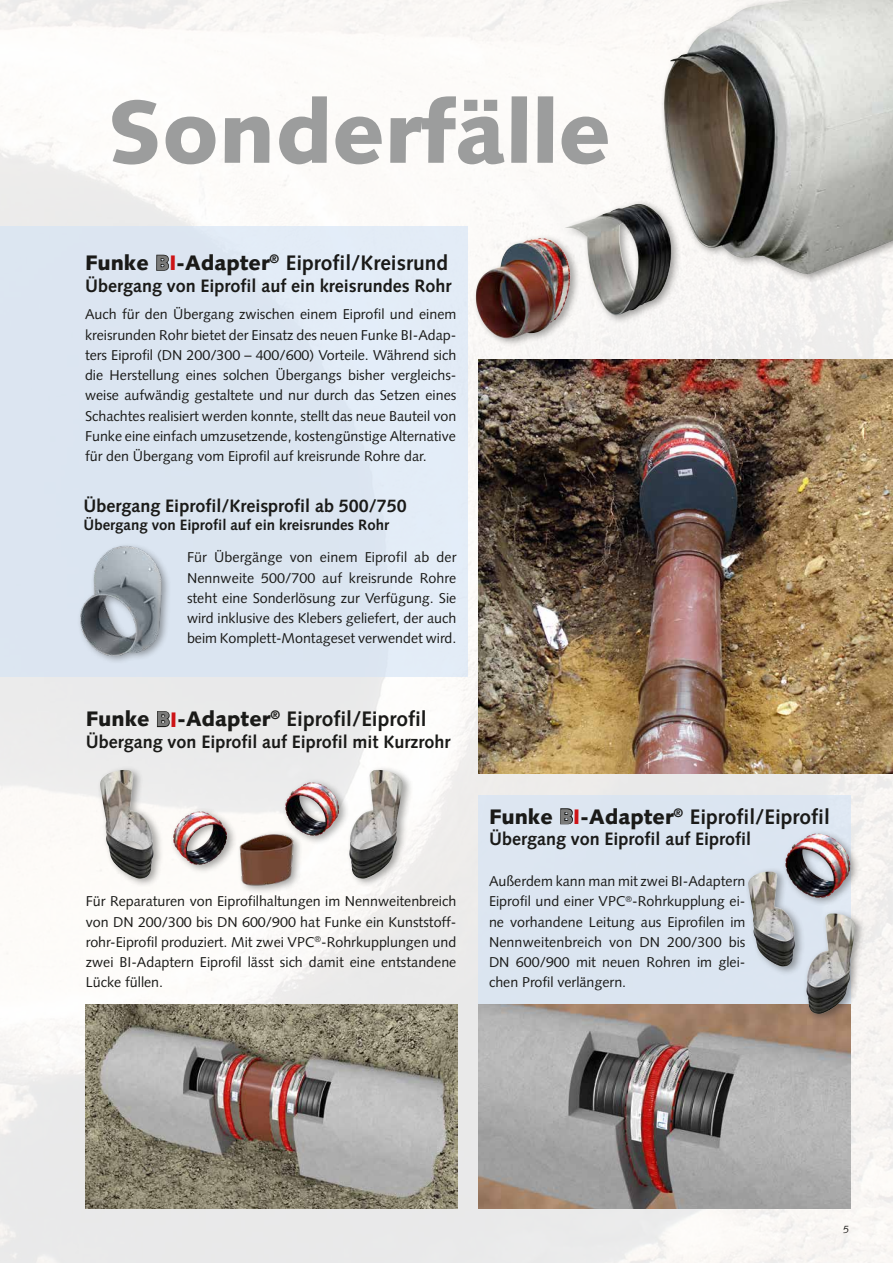
<style>
.page{position:relative;width:893px;height:1263px;background:#fff}
.page>*{position:absolute;margin:0;border:0;box-sizing:border-box;transform-origin:0 0}
.t1{font:900 88.5px "Syntax LTCE";color:#9c9d9d}
.t2{font:700 21px "Syntax LTCE";color:#1a1a18}
.t3{font:700 18px "Syntax LTCE";color:#1a1a18}
.t4{font:700 15px "Syntax LTCE";color:#1a1a18}
.t5{font:14.25px/20.2px "Syntax LTCE";color:#1a1a18;text-align:justify}
.t6{font:italic 10.5px "Syntax LTCE";color:#1a1a18}
.s1{font-weight:900}
.s2{font-weight:900;color:#cd1316}
</style>
<div class="page">
<img style="left:0;top:0;width:893px;height:1263px">
<div style="left:0;top:227px;width:468px;height:450px;background:#dce5f1"></div>
<div style="left:478px;top:795px;width:372px;height:414px;background:#dbe5f1"></div>
<div style="left:660px;top:0;width:233px;height:283px;background:#1a1a18;opacity:.4"></div>
<img style="left:664px;top:0;width:229px;height:274px">
<div style="left:472px;top:233px;width:109px;height:115px;background:#1a1a18;opacity:.4"></div>
<img style="left:476px;top:238px;width:90px;height:100px">
<img style="left:478px;top:360px;width:415px;height:414px">
<div style="left:563px;top:199px;width:119px;height:125px;background:#1a1a18;opacity:.4"></div>
<img style="left:565px;top:204px;width:106px;height:111px">
<img style="left:218px;top:824px;width:97px;height:73px">
<div style="left:346px;top:765px;width:67px;height:123px;background:#1a1a18;opacity:.4"></div>
<img style="left:349px;top:770px;width:54px;height:109px">
<div style="left:282px;top:778px;width:68px;height:67px;background:#1a1a18;opacity:.4"></div>
<img style="left:285px;top:782px;width:29px;height:54px">
<div style="left:782px;top:829px;width:79px;height:78px;background:#1a1a18;opacity:.4"></div>
<img style="left:785px;top:834px;width:35px;height:64px">
<img style="left:86px;top:1004px;width:372px;height:205px">
<img style="left:478px;top:1004px;width:372px;height:205px">
<img style="left:80px;top:545px;width:89px;height:117px">
<div style="left:745px;top:867px;width:60px;height:109px;background:#1a1a18;opacity:.4"></div>
<img style="left:748px;top:871px;width:47px;height:95px">
<div style="left:97px;top:765px;width:67px;height:123px;background:#1a1a18;opacity:.4"></div>
<img style="left:100px;top:770px;width:54px;height:109px">
<div style="left:170px;top:807px;width:67px;height:67px;background:#1a1a18;opacity:.4"></div>
<img style="left:173px;top:811px;width:29px;height:53px">
<div style="left:803px;top:909px;width:63px;height:114px;background:#1a1a18;opacity:.4"></div>
<img style="left:806px;top:913px;width:50px;height:101px">
<h1 class="t1" style="left:108px;top:80px;width:505px">Sonderfälle</h1>
<h2 class="t2" style="left:85px;top:251px;width:365px"><span class="s1">Funke B</span><span class="s2">I</span><span class="s1">-Adapter</span><sup>®</sup> Eiprofil/Kreisrund</h2>
<p class="t3" style="left:85px;top:275px;width:368px">Übergang von Eiprofil auf ein kreisrundes Rohr</p>
<p class="t5" style="left:85px;top:304px;width:373px;text-align:left">Auch für den Übergang zwischen einem Eiprofil und einem kreisrunden Rohr bietet der Einsatz des neuen Funke BI-Adap&shy;ters Eiprofil (DN 200/300 – 400/600) Vorteile. Während sich die Herstellung eines solchen Übergangs bisher vergleichs&shy;weise aufwändig gestaltete und nur durch das Setzen eines Schachtes realisiert werden konnte, stellt das neue Bauteil von Funke eine einfach umzusetzende, kostengünstige Alternative für den Übergang vom Eiprofil auf kreisrunde Rohre dar.</p>
<p class="t3" style="left:84px;top:496px;width:325px">Übergang Eiprofil/Kreisprofil ab 500/750</p>
<p class="t4" style="left:84px;top:517px;width:307px">Übergang von Eiprofil auf ein kreisrundes Rohr</p>
<p class="t5" style="left:187px;top:547px;width:271px">Für Übergänge von einem Eiprofil ab der Nennweite 500/700 auf kreisrunde Rohre steht eine Sonderlösung zur Verfügung. Sie wird inklusive des Klebers geliefert, der auch beim Komplett-Montageset verwendet wird.</p>
<h2 class="t2" style="left:86px;top:707px;width:342px"><span class="s1">Funke B</span><span class="s2">I</span><span class="s1">-Adapter</span><sup>®</sup> Eiprofil/Eiprofil</h2>
<p class="t3" style="left:86px;top:731px;width:366px">Übergang von Eiprofil auf Eiprofil mit Kurzrohr</p>
<p class="t5" style="left:86px;top:891px;width:372px">Für Reparaturen von Eiprofilhaltungen im Nennweitenbreich von DN 200/300 bis DN 600/900 hat Funke ein Kunststoff&shy;rohr-Eiprofil produziert. Mit zwei VPC<sup>®</sup>-Rohrkupplungen und zwei BI-Adaptern Eiprofil lässt sich damit eine entstandene Lücke füllen.</p>
<h2 class="t2" style="left:489px;top:804px;width:342px"><span class="s1">Funke B</span><span class="s2">I</span><span class="s1">-Adapter</span><sup>®</sup> Eiprofil/Eiprofil</h2>
<p class="t3" style="left:489px;top:829px;width:264px">Übergang von Eiprofil auf Eiprofil</p>
<p class="t5" style="left:489px;top:871px;width:258px">Außerdem kann man mit zwei BI-Adaptern Eiprofil und einer VPC<sup>®</sup>-Rohrkupplung ei&shy;ne vorhandene Leitung aus Eiprofilen im Nennweitenbreich von DN 200/300 bis DN 600/900 mit neuen Rohren im glei&shy;chen Profil verlängern.</p>
<p class="t6" style="left:843px;top:1224px;width:7px">5</p>
</div>
